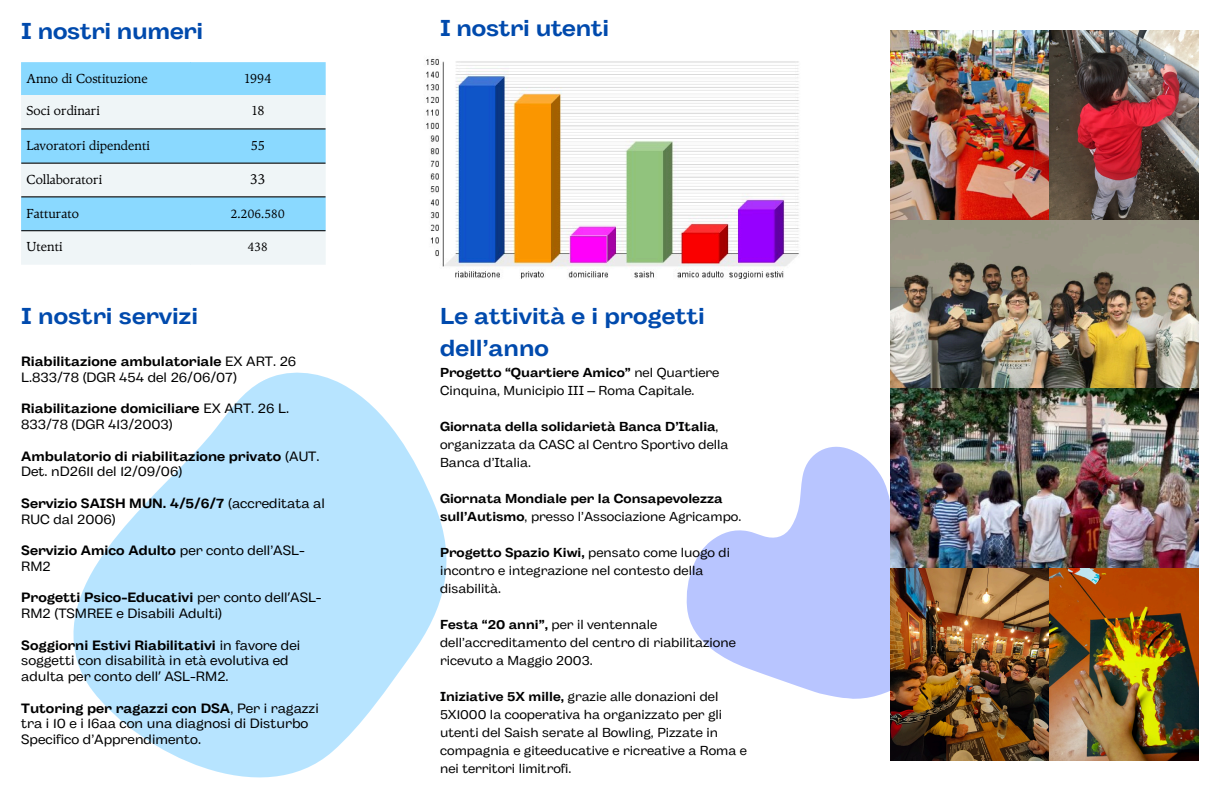
<style>
.page{position:relative;width:1224px;height:792px;background:#fff}
.page>*{position:absolute;margin:0;border:0;box-sizing:border-box;transform-origin:0 0}
.t1{font:700 23px/31.5px "Body Grotesque Fit";color:#004aad}
.t2{font:14px "TY Serif";color:#000001}
.t3{font:13.5px/15.8px "Body Grotesque Fit";color:#000001}
.t4{font:700 13.5px "Body Grotesque Fit";color:#000001}
.t5{font:13px/18px "Body Grotesque Fit";color:#000001}
.t6{font:13px "TY Serif";color:#000001}
.t7{font:700 13px "Body Grotesque Fit";color:#000001}
.t8{font:12px "TY Serif";color:#000001}
.s1{font-weight:400}
.s2{font-family:"Noto Sans";font-weight:400}
.s3{font-family:"Noto Sans"}
.s4{font-weight:700}
</style>
<div class="page">
<div style="left:21px;top:62px;width:305px;height:33px;background:#8ad9ff"></div>
<svg style="left:21px;top:95px;width:305px;height:170px;fill:#eff5f7"></svg>
<hr style="left:21px;top:129px;width:305px;height:1px;background:#000001">
<hr style="left:21px;top:163px;width:305px;height:1px;background:#000001">
<hr style="left:21px;top:197px;width:305px;height:1px;background:#000001">
<hr style="left:21px;top:230px;width:305px;height:1px;background:#000001">
<svg style="left:73px;top:372px;width:374px;height:406px;fill:#b7e4ff"></svg>
<img style="left:426px;top:59px;width:373px;height:220px">
<svg style="left:686px;top:438px;width:205px;height:266px;fill:#b8c5ff"></svg>
<img style="left:891px;top:30px;width:308px;height:731px">
<h1 class="t1" style="left:21px;top:17px;width:184px">I nostri numeri</h1>
<h1 class="t6" style="left:27px;top:70px;width:123px">Anno di Costituzione</h1>
<p class="t6" style="left:244px;top:70px;width:29px">1994</p>
<p class="t6" style="left:27px;top:103px;width:75px">Soci ordinari</p>
<p class="t6" style="left:251px;top:103px;width:15px">18</p>
<p class="t6" style="left:27px;top:137px;width:125px">Lavoratori dipendenti</p>
<p class="t6" style="left:251px;top:137px;width:16px">55</p>
<p class="t6" style="left:27px;top:171px;width:77px">Collaboratori</p>
<p class="t2" style="left:250px;top:171px;width:17px">33</p>
<p class="t6" style="left:27px;top:205px;width:54px">Fatturato</p>
<p class="t8" style="left:231px;top:206px;width:56px">2.206.580</p>
<p class="t6" style="left:27px;top:239px;width:38px">Utenti</p>
<p class="t8" style="left:248px;top:240px;width:21px">438</p>
<p class="t1" style="left:21px;top:302px;width:179px">I nostri servizi</p>
<p class="t4" style="left:21px;top:353px;width:277px">Riabilitazione ambulatoriale <span class="s1">EX ART. 26</span></p>
<p class="t3" style="left:21px;top:370px;width:217px">L.833/78 (DGR 454 del 26/06/07)</p>
<p class="t4" style="left:21px;top:401px;width:269px">Riabilitazione domiciliare <span class="s1">EX ART. 26 L.</span></p>
<p class="t3" style="left:21px;top:417px;width:153px">833/78 (DGR 413/2003)</p>
<h1 class="t4" style="left:21px;top:448px;width:300px">Ambulatorio di riabilitazione privato <span class="s1">(AUT.</span></h1>
<p class="t3" style="left:21px;top:465px;width:163px">Det. nD2611 del 12/09/06)</p>
<p class="t4" style="left:21px;top:495px;width:305px">Servizio SAISH MUN. 4/5/6/7 <span class="s1">(accreditata al</span></p>
<p class="t3" style="left:21px;top:512px;width:96px">RUC dal 2006)</p>
<p class="t4" style="left:21px;top:542px;width:285px">Servizio Amico Adulto <span class="s1">per conto dell’ASL-</span></p>
<p class="t3" style="left:21px;top:559px;width:31px">RM2</p>
<p class="t4" style="left:21px;top:590px;width:302px">Progetti Psico-Educativi <span class="s1">per conto dell</span><span class="s2">ʼ</span><span class="s1">ASL-</span></p>
<p class="t3" style="left:21px;top:606px;width:202px">RM2 (TSMREE e Disabili Adulti)</p>
<p class="t4" style="left:21px;top:637px;width:280px">Soggiorni Estivi Riabilitativi <span class="s1">in favore dei</span></p>
<p class="t3" style="left:21px;top:654px;width:269px">soggetti con disabilità in età evolutiva ed</p>
<p class="t3" style="left:21px;top:669px;width:209px">adulta per conto dell<span class="s3">ʼ</span> ASL-RM2.</p>
<p class="t3" style="left:21px;top:701px;width:299px"><span class="s4">Tutoring per ragazzi con DSA</span>, Per i ragazzi tra i 10 e i 16aa con una diagnosi di Disturbo<br>Specifico d’Apprendimento.</p>
<p class="t1" style="left:440px;top:14px;width:170px">I nostri utenti</p>
<p class="t1" style="left:440px;top:302px;width:266px">Le attività e i progetti dell’anno</p>
<p class="t7" style="left:440px;top:365px;width:281px">Progetto “Quartiere Amico” <span class="s1">nel Quartiere</span></p>
<p class="t5" style="left:440px;top:383px;width:256px">Cinquina, Municipio III – Roma Capitale.</p>
<p class="t5" style="left:440px;top:419px;width:290px"><span class="s4">Giornata della solidarietà Banca D’Italia</span>, organizzata da CASC al Centro Sportivo della<br>Banca d’Italia.</p>
<p class="t7" style="left:440px;top:491px;width:284px">Giornata Mondiale per la Consapevolezza</p>
<p class="t5" style="left:440px;top:509px;width:303px"><span class="s4">sull’Autismo</span>, presso l’Associazione Agricampo.</p>
<p class="t5" style="left:440px;top:545px;width:292px"><span class="s4">Progetto Spazio Kiwi,</span> pensato come luogo di incontro e integrazione nel contesto della disabilità.</p>
<p class="t5" style="left:440px;top:617px;width:219px"><span class="s4">Festa “20 anni”,</span> per il ventennale</p>
<p class="t5" style="left:440px;top:635px;width:297px">dell’accreditamento del centro di riabilitazione ricevuto a Maggio 2003.</p>
<p class="t5" style="left:440px;top:689px;width:308px"><span class="s4">Iniziative 5X mille,</span> grazie alle donazioni del 5X1000 la cooperativa ha organizzato per gli utenti del Saish serate al Bowling, Pizzate in compagnia e giteeducative e ricreative a Roma e nei territori limitrofi.</p>
</div>
